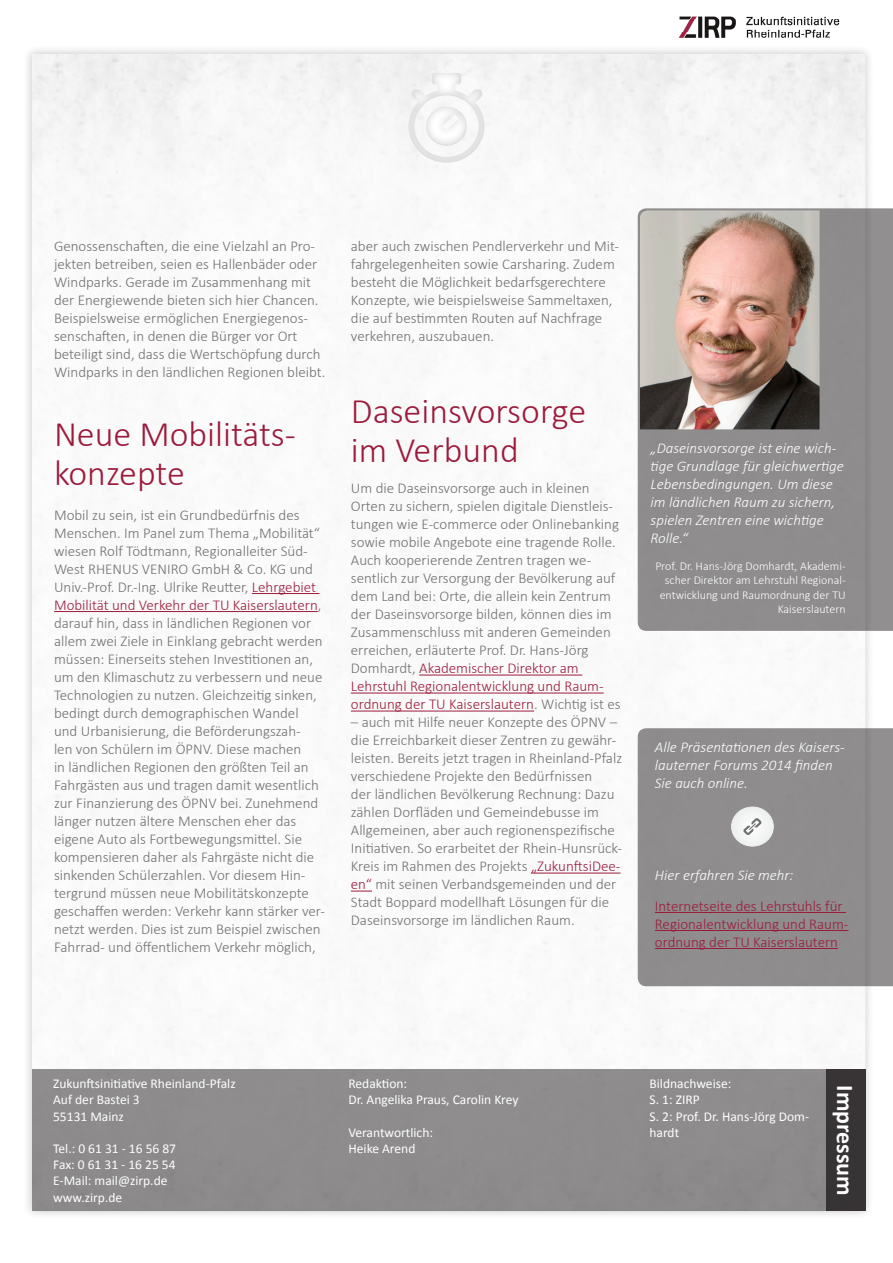
<style>
.page{position:relative;width:893px;height:1263px;background:#fff}
.page>*{position:absolute;margin:0;border:0;box-sizing:border-box;transform-origin:0 0}
.Überschrift_ersten_G{font:300 36px/39px "Calibri";color:#9c1b3c}
.Impressum_Titel{font:700 24px "Calibri";color:#fff}
.t1{font:300 15px/18px "Calibri";color:#707070}
.Zitat{font:italic 300 15px/18px "Calibri";color:#fff}
.Zitat-2{font:300 15px/18px "Calibri";color:#9c1b3c}
.Impressum_Inhalt{font:13.5px/16.2px "Calibri";color:#fff}
.Zitat_Personenangabe{font:300 12px/14.4px "Calibri";color:#fff;text-align:right}
.s1{color:#9c1b3c}
</style>
<div class="page">
<div style="left:23px;top:45px;width:851px;height:1175px;background:#231f20;opacity:.25"></div>
<img style="left:32px;top:54px;width:833px;height:1016px">
<img style="left:679px;top:16px;width:160px;height:22px">
<div style="left:32px;top:1070px;width:833px;height:141px;background:#8d8b8c"></div>
<div style="left:826px;top:1069px;width:39px;height:142px;background:#373435"></div>
<hr style="left:252px;top:593px;width:67px;height:1px;background:#9c1b3c">
<hr style="left:54px;top:611px;width:264px;height:1px;background:#9c1b3c">
<hr style="left:419px;top:675px;width:163px;height:1px;background:#9c1b3c">
<hr style="left:351px;top:693px;width:253px;height:1px;background:#9c1b3c">
<hr style="left:351px;top:711px;width:183px;height:1px;background:#9c1b3c">
<hr style="left:531px;top:873px;width:89px;height:1px;background:#9c1b3c">
<svg style="left:351px;top:891px;width:21px;height:1px"></svg>
<div style="left:638px;top:728px;width:255px;height:258px;background:#8e8c8d"></div>
<hr style="left:655px;top:912px;width:191px;height:1px;background:#9c1b3c">
<hr style="left:655px;top:930px;width:193px;height:1px;background:#9c1b3c">
<hr style="left:655px;top:948px;width:183px;height:1px;background:#9c1b3c">
<div style="left:731px;top:807px;width:43px;height:39px;border:1px solid #fff;border-radius:50%"></div>
<svg style="left:732px;top:807px;width:41px;height:39px"></svg>
<div style="left:638px;top:208px;width:255px;height:423px;background:#8e8c8d"></div>
<img style="left:640px;top:210px;width:179px;height:219px">
<p class="t1" style="left:54px;top:237px;width:273px">Genossenschaften, die eine Vielzahl an Pro&shy;jekten betreiben, seien es Hallenbäder oder Windparks. Gerade im Zusammenhang mit der Energiewende bieten sich hier Chancen.<br>Beispielsweise ermöglichen Energiegenos&shy;senschaften, in denen die Bürger vor Ort beteiligt sind, dass die Wertschöpfung durch Windparks in den ländlichen Regionen bleibt.</p>
<p class="Überschrift_ersten_G" style="left:54px;top:414px;width:243px">Neue Mobilitäts&shy;konzepte</p>
<p class="t1" style="left:54px;top:505px;width:273px">Mobil zu sein, ist ein Grundbedürfnis des Menschen. Im Panel zum Thema „Mobilität“ wiesen Rolf Tödtmann, Regionalleiter Süd-West RHENUS VENIRO GmbH &amp; Co. KG und Univ.-Prof. Dr.-Ing. Ulrike Reutter, <span class="s1">Lehrgebiet Mobilität und Verkehr der TU Kaiserslautern</span>, darauf hin, dass in ländlichen Regionen vor allem zwei Ziele in Einklang gebracht werden müssen: Einerseits stehen Investitionen an, um den Klimaschutz zu verbessern und neue Technologien zu nutzen. Gleichzeitig sinken, bedingt durch demographischen Wandel und Urbanisierung, die Beförderungszah-<br>len von Schülern im ÖPNV. Diese machen<br>in ländlichen Regionen den größten Teil an Fahrgästen aus und tragen damit wesentlich zur Finanzierung des ÖPNV bei. Zunehmend länger nutzen ältere Menschen eher das eigene Auto als Fortbewegungsmittel. Sie kompensieren daher als Fahrgäste nicht die sinkenden Schülerzahlen. Vor diesem Hin&shy;tergrund müssen neue Mobilitätskonzepte geschaffen werden: Verkehr kann stärker ver&shy;netzt werden. Dies ist zum Beispiel zwischen Fahrrad- und öffentlichem Verkehr möglich,</p>
<p class="t1" style="left:351px;top:237px;width:270px">aber auch zwischen Pendlerverkehr und Mit&shy;fahrgelegenheiten sowie Carsharing. Zudem besteht die Möglichkeit bedarfsgerechtere Konzepte, wie beispielsweise Sammeltaxen, die auf bestimmten Routen auf Nachfrage verkehren, auszubauen.</p>
<p class="Überschrift_ersten_G" style="left:351px;top:391px;width:237px">Daseinsvorsorge im Verbund</p>
<p class="t1" style="left:351px;top:479px;width:271px">Um die Daseinsvorsorge auch in kleinen Orten zu sichern, spielen digitale Dienstleis&shy;tungen wie E-commerce oder Onlinebanking sowie mobile Angebote eine tragende Rolle.<br>Auch kooperierende Zentren tragen we&shy;sentlich zur Versorgung der Bevölkerung auf dem Land bei: Orte, die allein kein Zentrum der Daseinsvorsorge bilden, können dies im Zusammenschluss mit anderen Gemeinden erreichen, erläuterte Prof. Dr. Hans-Jörg Domhardt, <span class="s1">Akademischer Direktor am Lehrstuhl Regionalentwicklung und Raum&shy;ordnung der TU Kaiserslautern</span>. Wichtig ist es</p>
<p class="t1" style="left:351px;top:713px;width:273px">– auch mit Hilfe neuer Konzepte des ÖPNV – die Erreichbarkeit dieser Zentren zu gewähr&shy;leisten. Bereits jetzt tragen in Rheinland-Pfalz verschiedene Projekte den Bedürfnissen<br>der ländlichen Bevölkerung Rechnung: Dazu zählen Dorfläden und Gemeindebusse im Allgemeinen, aber auch regionenspezifische Initiativen. So erarbeitet der Rhein-Hunsrück-Kreis im Rahmen des Projekts <span class="s1">„ZukunftsiDee&shy;en“</span> mit seinen Verbandsgemeinden und der Stadt Boppard modellhaft Lösungen für die Daseinsvorsorge im ländlichen Raum.</p>
<p class="Zitat" style="left:651px;top:439px;width:195px">„Daseinsvorsorge ist eine wich&shy;tige Grundlage für gleichwertige<br>Lebensbedingungen. Um diese im ländlichen Raum zu sichern, spielen Zentren eine wichtige<br>Rolle.“</p>
<p class="Zitat_Personenangabe" style="left:655px;top:559px;width:192px">Prof. Dr. Hans-Jörg Domhardt, Akademi&shy;scher Direktor am Lehrstuhl Regional&shy;entwicklung und Raumordnung der TU<br>Kaiserslautern</p>
<p class="Zitat" style="left:655px;top:737px;width:191px">Alle Präsentationen des Kaisers&shy;lauterner Forums 2014 finden<br>Sie auch online.</p>
<p class="Zitat" style="left:655px;top:866px;width:140px">Hier erfahren Sie mehr:</p>
<p class="Zitat-2" style="left:655px;top:896px;width:195px">Internetseite des Lehrstuhls für<br>Regionalentwicklung und Raum&shy;ordnung der TU Kaiserslautern</p>
<p class="Impressum_Inhalt" style="left:53px;top:1076px;width:184px">Zukunftsinitiative Rheinland-Pfalz</p>
<p class="Impressum_Inhalt" style="left:53px;top:1092px;width:88px">Auf der Bastei 3</p>
<p class="Impressum_Inhalt" style="left:53px;top:1108px;width:72px">55131 Mainz</p>
<p class="Impressum_Inhalt" style="left:53px;top:1140px;width:124px">Tel.: 0 61 31 - 16 56 87</p>
<p class="Impressum_Inhalt" style="left:53px;top:1157px;width:124px">Fax: 0 61 31 - 16 25 54</p>
<p class="Impressum_Inhalt" style="left:53px;top:1173px;width:116px">E-Mail: mail@zirp.de</p>
<p class="Impressum_Inhalt" style="left:53px;top:1189px;width:71px">www.zirp.de</p>
<p class="Impressum_Inhalt" style="left:348px;top:1076px;width:60px">Redaktion:</p>
<p class="Impressum_Inhalt" style="left:348px;top:1092px;width:171px">Dr. Angelika Praus, Carolin Krey</p>
<p class="Impressum_Inhalt" style="left:348px;top:1124px;width:86px">Verantwortlich:</p>
<p class="Impressum_Inhalt" style="left:348px;top:1140px;width:68px">Heike Arend</p>
<p class="Impressum_Inhalt" style="left:649px;top:1076px;width:83px">Bildnachweise:</p>
<p class="Impressum_Inhalt" style="left:649px;top:1092px;width:52px">S. 1: ZIRP</p>
<p class="Impressum_Inhalt" style="left:649px;top:1108px;width:161px">S. 2: Prof. Dr. Hans-Jörg Dom&shy;hardt</p>
<p class="Impressum_Titel" style="left:860px;top:1085px;width:112px;rotate:90deg">Impressum</p>
</div>
